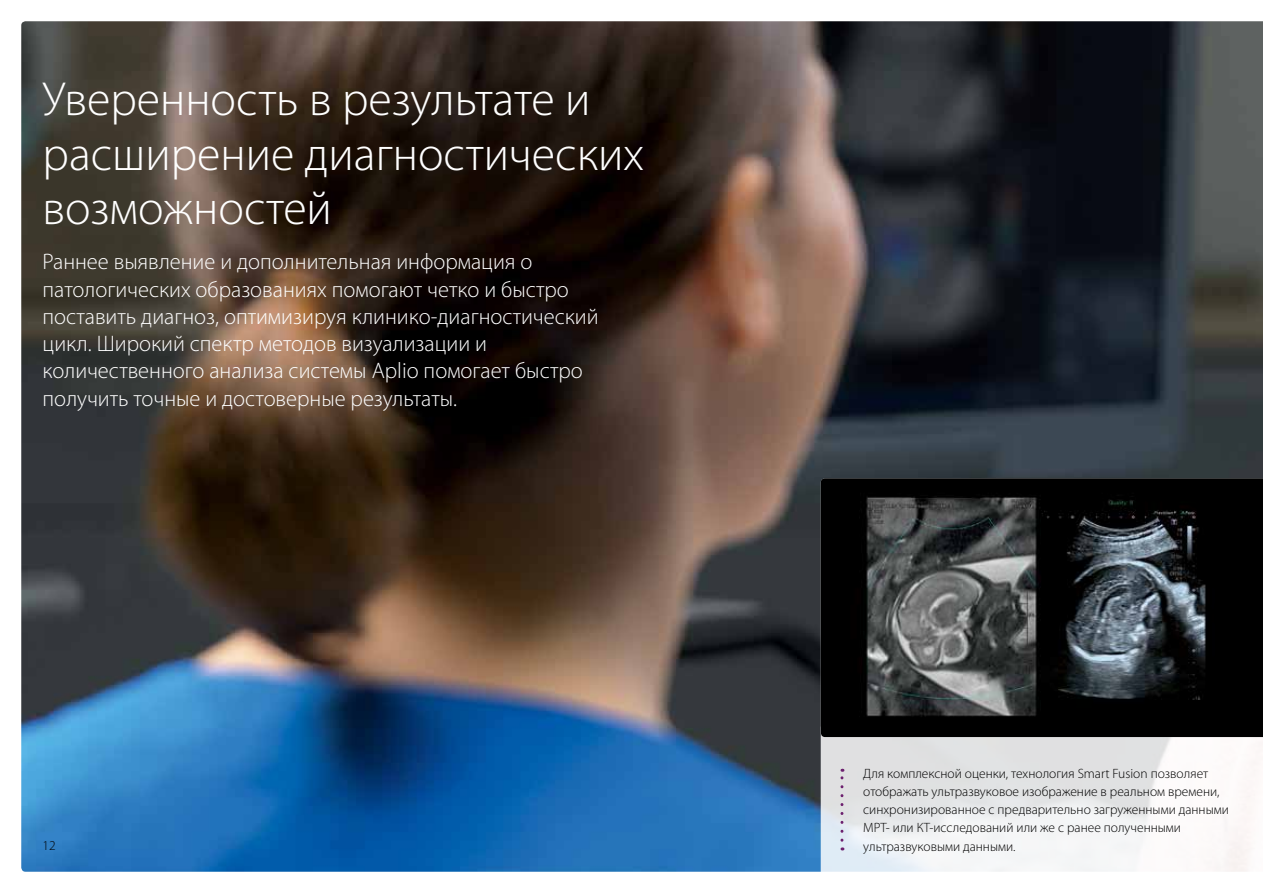
<style>
.page{position:relative;width:1263px;height:893px;background:#fff}
.page>*{position:absolute;margin:0;border:0;box-sizing:border-box;transform-origin:0 0}
.t1{font:300 48px/54.4px "Myriad Pro";color:#fff}
.t2{font:300 22.5px/27.3px "Myriad Pro";color:#fff}
.t3{font:300 13.5px/18.1px "Myriad Pro";color:#000}
</style>
<div class="page">
<img style="left:21px;top:21px;width:1242px;height:851px">
<svg style="left:821px;top:737px;width:442px;height:135px"></svg>
<div style="left:821px;top:478px;width:442px;height:259px;background:#000"></div>
<img style="left:834px;top:485px;width:404px;height:241px">
<svg style="left:840px;top:769px;width:3px;height:71px"></svg>
<h1 class="t1" style="left:43px;top:71px;width:603px">Уверенность в результате и расширение диагностических возможностей</h1>
<p class="t2" style="left:43px;top:248px;width:558px">Раннее выявление и дополнительная информация о патологических образованиях помогают четко и быстро поставить диагноз, оптимизируя клинико-диагностический цикл. Широкий спектр методов визуализации и количественного анализа системы Aplio помогает быстро получить точные и достоверные результаты.</p>
<p class="t3" style="left:863px;top:764px;width:367px">Для комплексной оценки, технология Smart Fusion позволяет отображать ультразвуковое изображение в реальном времени, синхронизированное с предварительно загруженными данными МРТ- или КТ-исследований или же с ранее полученными</p>
<p class="t3" style="left:43px;top:837px;width:15px">12</p>
<p class="t3" style="left:863px;top:837px;width:154px">ультразвуковыми данными.</p>
</div>
